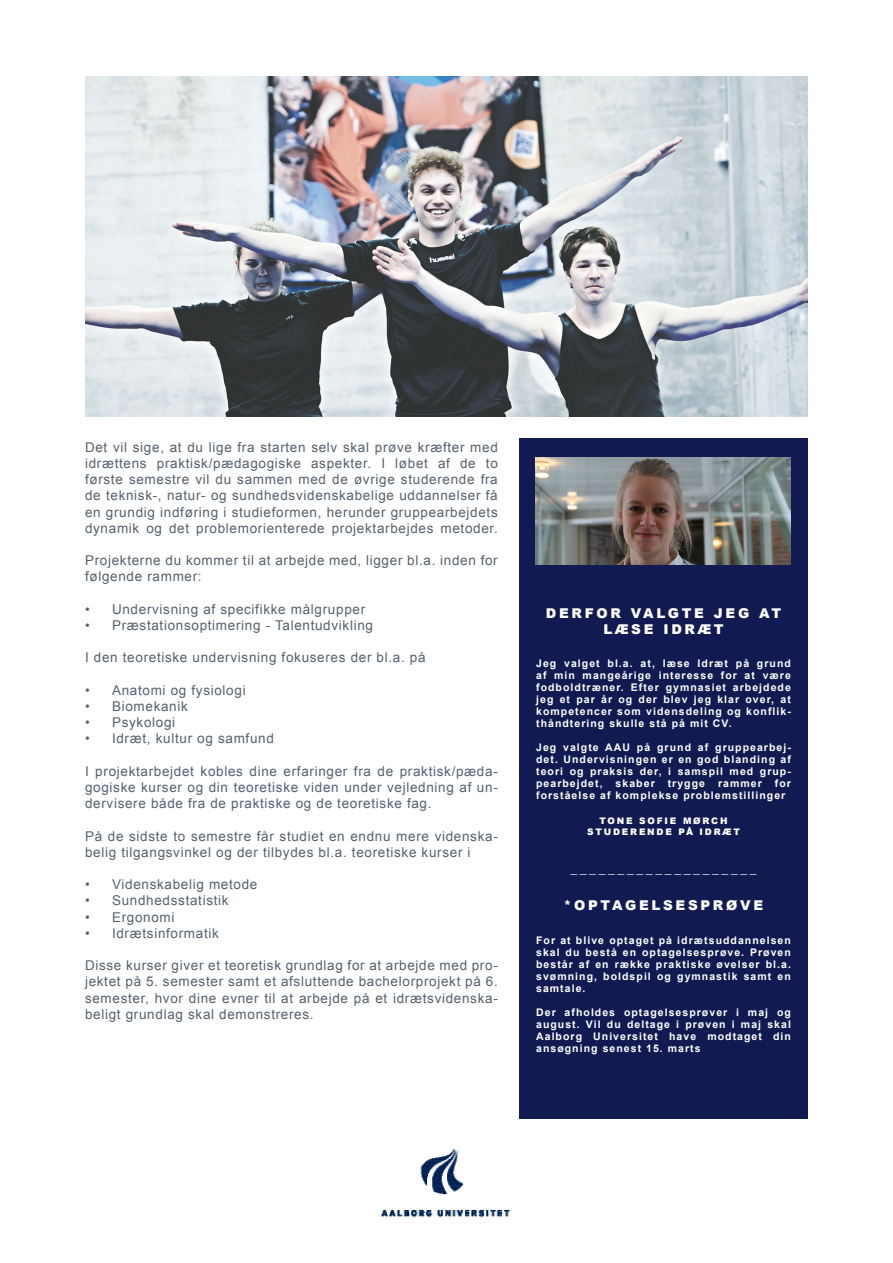
<style>
.page{position:relative;width:893px;height:1263px;background:#fff}
.page>*{position:absolute;margin:0;border:0;box-sizing:border-box;transform-origin:0 0}
.Brødtekst{font:13.5px/16.2px "Arial";letter-spacing:.05em;color:#54616e;text-align:justify}
.Hvid_titel{font:900 13.5px/16.2px "Arial";letter-spacing:.2em;color:#fff;text-align:center}
.Hvid_tekst{font:700 10.5px/12px "Arial";letter-spacing:.1em;color:#fff;text-align:justify}
.Hvid_forfattertekst{font:900 9px "Arial";letter-spacing:.2em;color:#fff}
</style>
<div class="page">
<div style="left:519px;top:438px;width:289px;height:680px;background:#121b51"></div>
<img style="left:381px;top:1148px;width:129px;height:70px">
<img style="left:85px;top:77px;width:723px;height:339px">
<img style="left:536px;top:458px;width:255px;height:106px">
<p class="Brødtekst" style="left:85px;top:439px;width:414px">Det vil sige, at du lige fra starten selv skal prøve kræfter med idrættens praktisk/pædagogiske aspekter. I løbet af de to første semestre vil du sammen med de øvrige studerende fra de teknisk-, natur- og sundhedsvidenskabelige uddannelser få en grundig indføring i studieformen, herunder gruppearbejdets dynamik og det problemorienterede projektarbejdes metoder.</p>
<p class="Brødtekst" style="left:85px;top:552px;width:414px">Projekterne du kommer til at arbejde med, ligger bl.a. inden for følgende rammer:</p>
<p class="Brødtekst" style="left:85px;top:601px;width:282px">• Undervisning af specifikke målgrupper</p>
<p class="Brødtekst" style="left:85px;top:617px;width:289px">• Præstationsoptimering - Talentudvikling</p>
<p class="Brødtekst" style="left:85px;top:650px;width:342px">I den teoretiske undervisning fokuseres der bl.a. på</p>
<p class="Brødtekst" style="left:85px;top:682px;width:162px">• Anatomi og fysiologi</p>
<p class="Brødtekst" style="left:85px;top:698px;width:104px">• Biomekanik</p>
<p class="Brødtekst" style="left:85px;top:714px;width:92px">• Psykologi</p>
<p class="Brødtekst" style="left:85px;top:731px;width:190px">• Idræt, kultur og samfund</p>
<p class="Brødtekst" style="left:85px;top:763px;width:414px">I projektarbejdet kobles dine erfaringer fra de praktisk/pæda&shy;gogiske kurser og din teoretiske viden under vejledning af un&shy;dervisere både fra de praktiske og de teoretiske fag.</p>
<p class="Brødtekst" style="left:85px;top:828px;width:414px">På de sidste to semestre får studiet en endnu mere videnska&shy;belig tilgangsvinkel og der tilbydes bl.a. teoretiske kurser i</p>
<p class="Brødtekst" style="left:85px;top:876px;width:174px">• Videnskabelig metode</p>
<p class="Brødtekst" style="left:85px;top:893px;width:145px">• Sundhedsstatistik</p>
<p class="Brødtekst" style="left:85px;top:909px;width:91px">• Ergonomi</p>
<p class="Brødtekst" style="left:85px;top:925px;width:135px">• Idrætsinformatik</p>
<p class="Brødtekst" style="left:85px;top:957px;width:414px">Disse kurser giver et teoretisk grundlag for at arbejde med pro&shy;jektet på 5. semester samt et afsluttende bachelorprojekt på 6. semester, hvor dine evner til at arbejde på et idrætsvidenska&shy;beligt grundlag skal demonstreres.</p>
<p class="Hvid_titel" style="left:546px;top:604px;width:237px">DERFOR VALGTE JEG AT<br>LÆSE IDRÆT</p>
<p class="Hvid_tekst" style="left:536px;top:658px;width:256px">Jeg valget bl.a. at, læse Idræt på grund af min mangeårige interesse for at være fodboldtræner. Efter gymnasiet arbejdede jeg et par år og der blev jeg klar over, at kompetencer som vidensdeling og konflik&shy;thåndtering skulle stå på mit CV.</p>
<p class="Hvid_tekst" style="left:536px;top:742px;width:256px">Jeg valgte AAU på grund af gruppearbej&shy;det. Undervisningen er en god blanding af teori og praksis der, i samspil med grup&shy;pearbejdet, skaber trygge rammer for forståelse af komplekse problemstillinger</p>
<p class="Hvid_forfattertekst" style="left:599px;top:815px;width:130px">TONE SOFIE MØRCH</p>
<p class="Hvid_forfattertekst" style="left:587px;top:825px;width:154px">STUDERENDE PÅ IDRÆT</p>
<p class="Hvid_titel" style="left:570px;top:860px;width:188px">____________________</p>
<p class="Hvid_titel" style="left:564px;top:897px;width:201px">*OPTAGELSESPRØVE</p>
<p class="Hvid_tekst" style="left:536px;top:934px;width:256px">For at blive optaget på idrætsuddannelsen skal du bestå en optagelsesprøve. Prøven består af en række praktiske øvelser bl.a. svømning, boldspil og gymnastik samt en samtale.</p>
<p class="Hvid_tekst" style="left:536px;top:1006px;width:256px">Der afholdes optagelsesprøver i maj og august. Vil du deltage i prøven i maj skal Aalborg Universitet have modtaget din ansøgning senest 15. marts</p>
</div>
